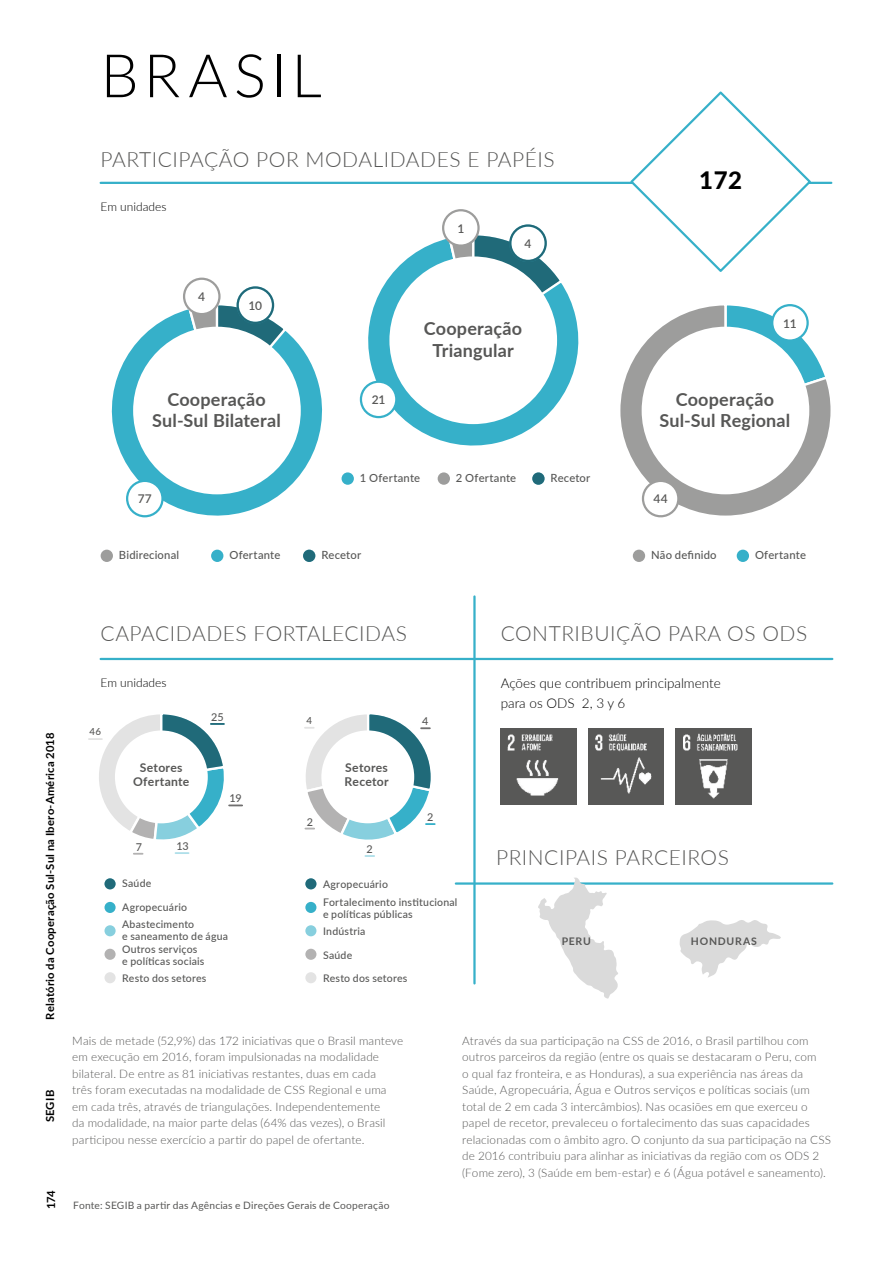
<style>
.page{position:relative;width:893px;height:1263px;background:#fff}
.page>*{position:absolute;margin:0;border:0;box-sizing:border-box;transform-origin:0 0}
.t1{font:300 60px "Lato";letter-spacing:.085em;color:#000}
.t2{font:800 24px "Lato";color:#000}
.t3{font:300 21px "Lato";letter-spacing:.025em;color:#575756}
.t4{font:700 18px/21.6px "Lato";letter-spacing:.01em;color:#575756;text-align:center}
.t5{font:300 13.5px/19.5px "Lato";color:#000}
.t6{font:700 12.15px/13.4px "Lato";letter-spacing:.025em;color:#575756;text-align:center}
.t7{font:300 12px "Lato";color:#000}
.t8{font:600 12px "Lato";letter-spacing:-.005em;color:#575756}
.t9{font:300 11.7px/16.5px "Lato";letter-spacing:.015em;color:#575756}
.t10{font:500 11.25px "Lato";letter-spacing:.02em;color:#575756}
.t11{font:700 11.25px "Lato";letter-spacing:.02em;color:#000}
.t12{font:500 10.8px "Lato";color:#575756}
.t13{font:500 10.5px/12px "Lato";letter-spacing:.02em;color:#575756}
.t14{font:700 10.5px "Lato";letter-spacing:.07em;color:#575756}
.t15{font:10.2px "Lato";letter-spacing:.02em;color:#575756}
.t16{font:500 9.75px "Lato";color:#575756}
</style>
<div class="page">
<svg style="left:359px;top:235px;width:220px;height:211px"></svg>
<svg style="left:620px;top:304px;width:211px;height:214px"></svg>
<hr style="left:101px;top:182px;width:730px;height:2px;background:#36b0c9">
<hr style="left:101px;top:658px;width:731px;height:2px;background:#36b0c9">
<hr style="left:456px;top:882px;width:376px;height:3px;background:#36b0c9">
<hr style="left:473px;top:596px;width:3px;height:387px;background:#36b0c9">
<div style="left:642px;top:327px;width:167px;height:167px;background:#fff;border-radius:50%"></div>
<img style="left:501px;top:729px;width:75px;height:75px">
<img style="left:588px;top:729px;width:76px;height:75px">
<img style="left:676px;top:729px;width:75px;height:75px">
<svg style="left:628px;top:91px;width:185px;height:181px"></svg>
<svg style="left:176px;top:852px;width:13px;height:2px"></svg>
<svg style="left:365px;top:855px;width:9px;height:2px"></svg>
<svg style="left:134px;top:853px;width:9px;height:2px"></svg>
<div style="left:737px;top:550px;width:12px;height:12px;background:#36b0c9;border-radius:50%"></div>
<div style="left:633px;top:550px;width:12px;height:12px;background:#9d9d9c;border-radius:50%"></div>
<div style="left:342px;top:472px;width:12px;height:13px;background:#36b0c9;border-radius:50%"></div>
<div style="left:438px;top:472px;width:12px;height:13px;background:#9d9d9c;border-radius:50%"></div>
<svg style="left:532px;top:472px;width:13px;height:13px"></svg>
<div style="left:211px;top:550px;width:12px;height:12px;background:#36b0c9;border-radius:50%"></div>
<div style="left:101px;top:550px;width:12px;height:12px;background:#9d9d9c;border-radius:50%"></div>
<div style="left:303px;top:550px;width:12px;height:12px;background:#206a79;border-radius:50%"></div>
<svg style="left:538px;top:877px;width:80px;height:121px"></svg>
<svg style="left:111px;top:306px;width:212px;height:212px"></svg>
<svg style="left:187px;top:302px;width:102px;height:65px"></svg>
<div style="left:238px;top:287px;width:35px;height:36px;background:#fff;border-radius:50%"></div>
<div style="left:237px;top:286px;width:37px;height:38px;border:2px solid #000;border-radius:50%"></div>
<div style="left:127px;top:481px;width:36px;height:35px;background:#fff;border-radius:50%"></div>
<div style="left:126px;top:480px;width:38px;height:37px;border:2px solid #36b0c9;border-radius:50%"></div>
<div style="left:772px;top:305px;width:36px;height:36px;background:#fff;border-radius:50%"></div>
<div style="left:771px;top:304px;width:38px;height:38px;border:2px solid #36b0c9;border-radius:50%"></div>
<div style="left:361px;top:382px;width:35px;height:35px;background:#fff;border-radius:50%"></div>
<div style="left:360px;top:381px;width:37px;height:37px;border:2px solid #36b0c9;border-radius:50%"></div>
<div style="left:133px;top:327px;width:168px;height:167px;background:#fff;border-radius:50%"></div>
<div style="left:183px;top:278px;width:38px;height:37px;background:#fff;border:2px solid #9d9d9c;border-radius:50%"></div>
<svg style="left:446px;top:232px;width:119px;height:112px"></svg>
<div style="left:510px;top:226px;width:36px;height:35px;background:#fff;border-radius:50%"></div>
<div style="left:509px;top:224px;width:38px;height:38px;border:2px solid #000;border-radius:50%"></div>
<div style="left:389px;top:256px;width:168px;height:168px;background:#fff;border-radius:50%"></div>
<div style="left:442px;top:209px;width:38px;height:38px;background:#fff;border:2px solid #9d9d9c;border-radius:50%"></div>
<div style="left:642px;top:480px;width:37px;height:37px;background:#fff;border:2px solid #9d9d9c;border-radius:50%"></div>
<svg style="left:679px;top:920px;width:102px;height:57px"></svg>
<div style="left:104px;top:902px;width:12px;height:11px;background:#36b0c9;border-radius:50%"></div>
<div style="left:104px;top:925px;width:12px;height:11px;background:#87cfde;border-radius:50%"></div>
<div style="left:104px;top:949px;width:12px;height:11px;background:#b3b2b2;border-radius:50%"></div>
<div style="left:104px;top:972px;width:12px;height:11px;background:#e3e3e3;border-radius:50%"></div>
<svg style="left:104px;top:878px;width:12px;height:11px"></svg>
<div style="left:305px;top:902px;width:11px;height:11px;background:#36b0c9;border-radius:50%"></div>
<div style="left:305px;top:925px;width:11px;height:11px;background:#87cfde;border-radius:50%"></div>
<div style="left:305px;top:949px;width:11px;height:11px;background:#b3b2b2;border-radius:50%"></div>
<div style="left:305px;top:972px;width:11px;height:11px;background:#e3e3e3;border-radius:50%"></div>
<div style="left:305px;top:878px;width:11px;height:11px;background:#206a79;border-radius:50%"></div>
<svg style="left:89px;top:714px;width:153px;height:126px"></svg>
<svg style="left:304px;top:714px;width:131px;height:126px"></svg>
<h1 class="t1" style="left:101px;top:34px;width:223px">BRASIL</h1>
<h3 class="t3" style="left:101px;top:145px;width:456px">PARTICIPAÇÃO POR MODALIDADES E PAPÉIS</h3>
<p class="t7" style="left:101px;top:198px;width:67px">Em unidades</p>
<p class="t8" style="left:198px;top:288px;width:8px">4</p>
<p class="t8" style="left:248px;top:297px;width:15px">10</p>
<h3 class="t4" style="left:167px;top:388px;width:100px">Cooperação</h3>
<p class="t8" style="left:372px;top:391px;width:15px">21</p>
<h3 class="t4" style="left:152px;top:409px;width:130px">Sul-Sul Bilateral</h3>
<p class="t8" style="left:457px;top:220px;width:8px">1</p>
<p class="t8" style="left:524px;top:235px;width:8px">4</p>
<h3 class="t4" style="left:424px;top:317px;width:100px">Cooperação<br>Triangular</h3>
<p class="t8" style="left:138px;top:490px;width:16px">77</p>
<p class="t10" style="left:360px;top:470px;width:62px">1 Ofertante</p>
<p class="t10" style="left:456px;top:470px;width:62px">2 Ofertante</p>
<p class="t10" style="left:550px;top:470px;width:41px">Recetor</p>
<p class="t10" style="left:119px;top:547px;width:62px">Bidirecional</p>
<p class="t10" style="left:229px;top:547px;width:52px">Ofertante</p>
<p class="t10" style="left:321px;top:547px;width:41px">Recetor</p>
<h2 class="t2" style="left:699px;top:163px;width:44px">172</h2>
<p class="t8" style="left:783px;top:315px;width:15px">11</p>
<h3 class="t4" style="left:659px;top:388px;width:133px">Cooperação<br>Sul-Sul Regional</h3>
<p class="t8" style="left:653px;top:490px;width:16px">44</p>
<p class="t10" style="left:651px;top:547px;width:67px">Não definido</p>
<p class="t10" style="left:755px;top:547px;width:52px">Ofertante</p>
<p class="t11" style="left:42px;top:1019px;width:289px;rotate:-90deg">Relatório da Cooperação Sul-Sul na Ibero-América 2018</p>
<p class="t11" style="left:42px;top:1122px;width:34px;rotate:-90deg">SEGIB</p>
<p class="t11" style="left:43px;top:1209px;width:20px;rotate:-90deg">174</p>
<h3 class="t3" style="left:101px;top:619px;width:308px">CAPACIDADES FORTALECIDAS</h3>
<p class="t7" style="left:101px;top:674px;width:67px">Em unidades</p>
<p class="t16" style="left:90px;top:725px;width:13px">46</p>
<p class="t6" style="left:133px;top:761px;width:58px">Setores<br>Ofertante</p>
<p class="t12" style="left:211px;top:709px;width:14px">25</p>
<p class="t12" style="left:229px;top:790px;width:14px">19</p>
<p class="t16" style="left:307px;top:713px;width:7px">4</p>
<p class="t12" style="left:307px;top:814px;width:8px">2</p>
<p class="t6" style="left:345px;top:761px;width:46px;text-align:left">Setores<br>Recetor</p>
<p class="t12" style="left:176px;top:839px;width:14px">13</p>
<p class="t12" style="left:136px;top:839px;width:8px">7</p>
<p class="t12" style="left:367px;top:841px;width:8px">2</p>
<p class="t12" style="left:422px;top:713px;width:8px">4</p>
<p class="t12" style="left:427px;top:809px;width:8px">2</p>
<p class="t13" style="left:122px;top:877px;width:31px">Saúde</p>
<p class="t13" style="left:122px;top:901px;width:66px">Agropecuário</p>
<p class="t13" style="left:122px;top:943px;width:84px">Outros serviços e políticas sociais</p>
<p class="t13" style="left:122px;top:971px;width:86px">Resto dos setores</p>
<p class="t13" style="left:122px;top:917px;width:107px">Abastecimento<br>e saneamento de água</p>
<p class="t13" style="left:323px;top:874px;width:136px;line-height:18.6px">Agropecuário<br>Fortalecimento institucional</p>
<p class="t13" style="left:323px;top:908px;width:91px">e políticas públicas</p>
<p class="t13" style="left:323px;top:924px;width:44px">Indústria</p>
<p class="t13" style="left:323px;top:948px;width:31px">Saúde</p>
<p class="t13" style="left:323px;top:971px;width:86px">Resto dos setores</p>
<h3 class="t3" style="left:501px;top:619px;width:308px">CONTRIBUIÇÃO PARA OS ODS</h3>
<p class="t5" style="left:501px;top:673px;width:222px">Ações que contribuem principalmente para os ODS 2, 3 y 6</p>
<h3 class="t3" style="left:496px;top:842px;width:234px">PRINCIPAIS PARCEIROS</h3>
<p class="t14" style="left:562px;top:933px;width:31px">PERU</p>
<p class="t14" style="left:691px;top:933px;width:68px">HONDURAS</p>
<p class="t9" style="left:72px;top:1032px;width:333px">Mais de metade (52,9%) das 172 iniciativas que o Brasil manteve em execução em 2016, foram impulsionadas na modalidade bilateral. De entre as 81 iniciativas restantes, duas em cada<br>três foram executadas na modalidade de CSS Regional e uma em cada três, através de triangulações. Independentemente<br>da modalidade, na maior parte delas (64% das vezes), o Brasil participou nesse exercício a partir do papel de ofertante.</p>
<p class="t9" style="left:462px;top:1032px;width:370px">Através da sua participação na CSS de 2016, o Brasil partilhou com outros parceiros da região (entre os quais se destacaram o Peru, com<br>o qual faz fronteira, e as Honduras), a sua experiência nas áreas da Saúde, Agropecuária, Água e Outros serviços e políticas sociais (um total de 2 em cada 3 intercâmbios). Nas ocasiões em que exerceu o papel de recetor, prevaleceu o fortalecimento das suas capacidades relacionadas com o âmbito agro. O conjunto da sua participação na CSS de 2016 contribuiu para alinhar as iniciativas da região com os ODS 2 (Fome zero), 3 (Saúde em bem-estar) e 6 (Água potável e saneamento).</p>
<p class="t15" style="left:73px;top:1198px;width:318px">Fonte: SEGIB a partir das Agências e Direções Gerais de Cooperação</p>
</div>
